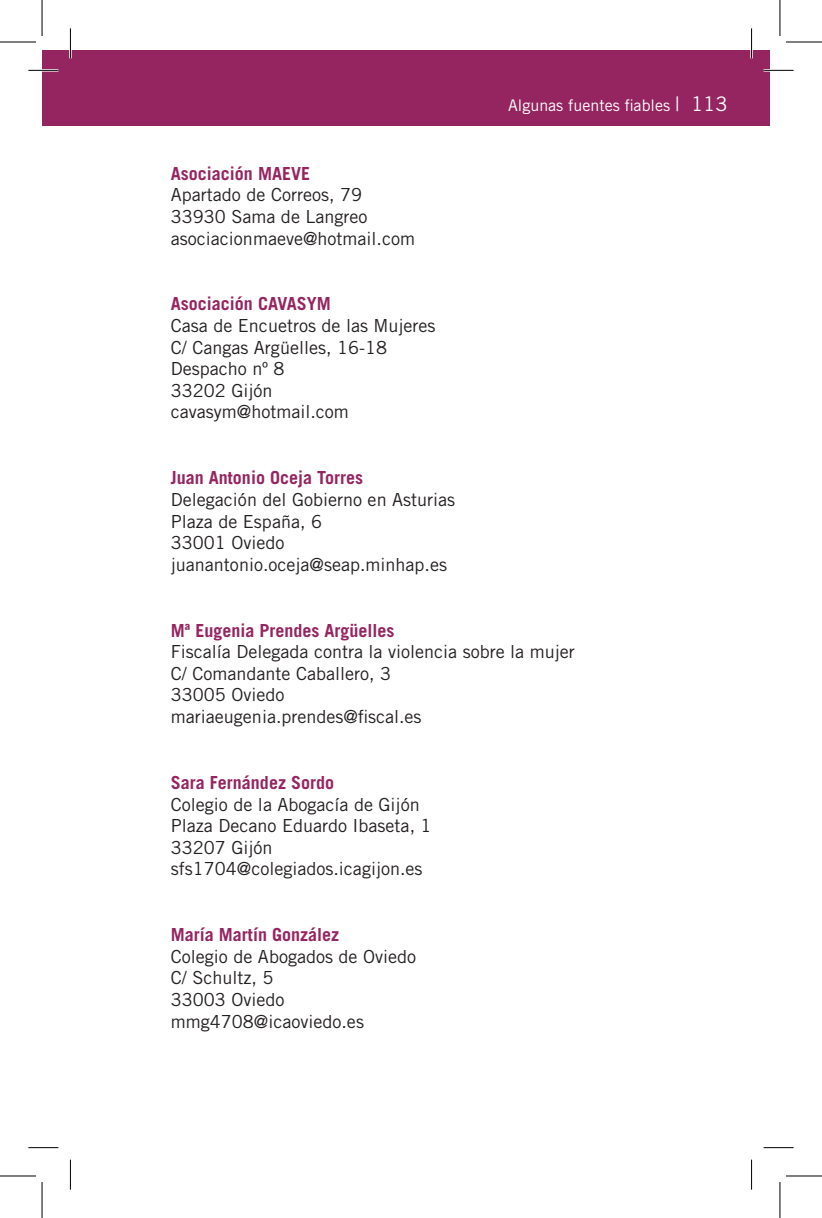
<style>
.page{position:relative;width:822px;height:1218px;background:#fff}
.page>*{position:absolute;margin:0;border:0;box-sizing:border-box;transform-origin:0 0}
.t1{font:18px/21.6px "Trade Gothic LT Std";color:#231f20}
.t2{font:700 18px "Trade Gothic LT Std";color:#952561}
.t3{font:16px "Trade Gothic LT Std";color:#fff}
.s1{font-size:20px}
</style>
<div class="page">
<div style="left:42px;top:51px;width:727px;height:75px;background:#952561"></div>
<hr style="left:28px;top:69px;width:30px;height:3px;background:#fff">
<hr style="left:763px;top:69px;width:30px;height:3px;background:#fff">
<hr style="left:69px;top:28px;width:3px;height:30px;background:#fff">
<hr style="left:749px;top:28px;width:3px;height:30px;background:#fff">
<hr style="left:28px;top:70px;width:30px;height:1px;background:#000">
<hr style="left:763px;top:70px;width:30px;height:1px;background:#000">
<hr style="left:28px;top:1147px;width:30px;height:1px;background:#000">
<hr style="left:763px;top:1147px;width:30px;height:1px;background:#000">
<hr style="left:70px;top:28px;width:1px;height:30px;background:#000">
<hr style="left:70px;top:1160px;width:1px;height:30px;background:#000">
<hr style="left:750px;top:28px;width:1px;height:30px;background:#000">
<hr style="left:750px;top:1160px;width:1px;height:30px;background:#000">
<hr style="left:0;top:42px;width:36px;height:1px;background:#000">
<hr style="left:785px;top:42px;width:36px;height:1px;background:#000">
<hr style="left:0;top:1176px;width:36px;height:1px;background:#000">
<hr style="left:785px;top:1176px;width:36px;height:1px;background:#000">
<hr style="left:42px;top:0;width:1px;height:36px;background:#000">
<hr style="left:42px;top:1182px;width:1px;height:36px;background:#000">
<hr style="left:779px;top:0;width:1px;height:36px;background:#000">
<hr style="left:779px;top:1182px;width:1px;height:36px;background:#000">
<p class="t2" style="left:171px;top:162px;width:141px">Asociación MAEVE</p>
<p class="t1" style="left:171px;top:184px;width:245px">Apartado de Correos, 79<br>33930 Sama de Langreo asociacionmaeve@hotmail.com</p>
<p class="t2" style="left:171px;top:293px;width:161px">Asociación CAVASYM</p>
<p class="t1" style="left:171px;top:315px;width:266px">Casa de Encuetros de las Mujeres<br>C/ Cangas Argüelles, 16-18<br>Despacho nº 8<br>33202 Gijón cavasym@hotmail.com</p>
<p class="t2" style="left:171px;top:467px;width:194px">Juan Antonio Oceja Torres</p>
<p class="t1" style="left:171px;top:488px;width:286px">Delegación del Gobierno en Asturias<br>Plaza de España, 6<br>33001 Oviedo juanantonio.oceja@seap.minhap.es</p>
<p class="t3" style="left:508px;top:95px;width:221px">Algunas fuentes fiables <span class="s1">| 113</span></p>
<p class="t2" style="left:171px;top:619px;width:225px">Mª Eugenia Prendes Argüelles</p>
<p class="t1" style="left:171px;top:641px;width:405px">Fiscalía Delegada contra la violencia sobre la mujer<br>C/ Comandante Caballero, 3<br>33005 Oviedo<br>mariaeugenia.prendes@fiscal.es</p>
<p class="t2" style="left:171px;top:771px;width:164px">Sara Fernández Sordo</p>
<p class="t1" style="left:171px;top:793px;width:262px">Colegio de la Abogacía de Gijón<br>Plaza Decano Eduardo Ibaseta, 1<br>33207 Gijón sfs1704@colegiados.icagijon.es</p>
<p class="t2" style="left:171px;top:924px;width:170px">María Martín González</p>
<p class="t1" style="left:171px;top:945px;width:246px">Colegio de Abogados de Oviedo<br>C/ Schultz, 5<br>33003 Oviedo mmg4708@icaoviedo.es</p>
</div>
